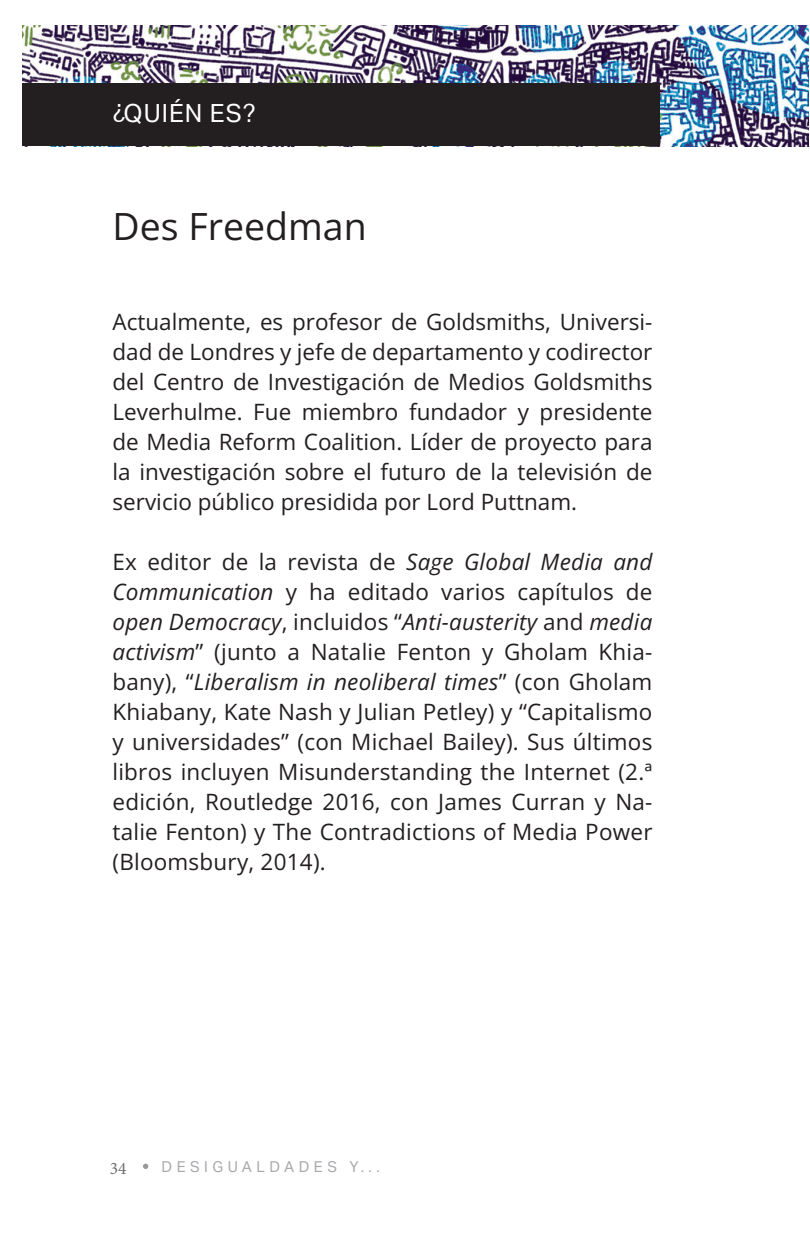
<style>
.page{position:relative;width:810px;height:1260px;background:#fff}
.page>*{position:absolute;margin:0;border:0;box-sizing:border-box;transform-origin:0 0}
.t_autor{font:37.5px "Open Sans";color:#231f20}
.t1{font:25px "Aktiv Grotesk";letter-spacing:.04em;color:#fff}
.general{font:22.5px/30px "Open Sans";letter-spacing:.005em;color:#231f20;text-align:justify}
.None-2{font:17.5px "Minion Pro";color:#6c6d70}
.t2{font:15px "Aktiv Grotesk";letter-spacing:.3em;color:#a8a9ad}
.s1{font-style:italic}
</style>
<div class="page">
<svg style="left:143px;top:1164px;width:5px;height:5px"></svg>
<img style="left:22px;top:25px;width:786px;height:121px">
<div style="left:22px;top:84px;width:638px;height:62px;background:#231f20"></div>
<p class="t1" style="left:113px;top:99px;width:145px">¿QUIÉN ES?</p>
<p class="t_autor" style="left:112px;top:201px;width:256px">Des Freedman</p>
<p class="general" style="left:112px;top:306px;width:542px">Actualmente, es profesor de Goldsmiths, Universi&shy;dad de Londres y jefe de departamento y codirector del Centro de Investigación de Medios Goldsmiths Leverhulme. Fue miembro fundador y presidente de Media Reform Coalition. Líder de proyecto para la investigación sobre el futuro de la televisión de servicio público presidida por Lord Puttnam.</p>
<p class="general" style="left:112px;top:546px;width:542px">Ex editor de la revista de <span class="s1">Sage Global Media and Communication</span> y ha editado varios capítulos de <span class="s1">open Democracy</span>, incluidos “<span class="s1">Anti-austerity</span> and <span class="s1">media activism</span>” (junto a Natalie Fenton y Gholam Khia&shy;bany), “<span class="s1">Liberalism in neoliberal times</span>” (con Gholam Khiabany, Kate Nash y Julian Petley) y “Capitalismo y universidades” (con Michael Bailey). Sus últimos libros incluyen Misunderstanding the Internet (2.ª edición, Routledge 2016, con James Curran y Na&shy;talie Fenton) y The Contradictions of Media Power (Bloomsbury, 2014).</p>
<p class="None-2" style="left:110px;top:1156px;width:18px">34</p>
<p class="t2" style="left:161px;top:1158px;width:220px">DESIGUALDADES Y...</p>
</div>
